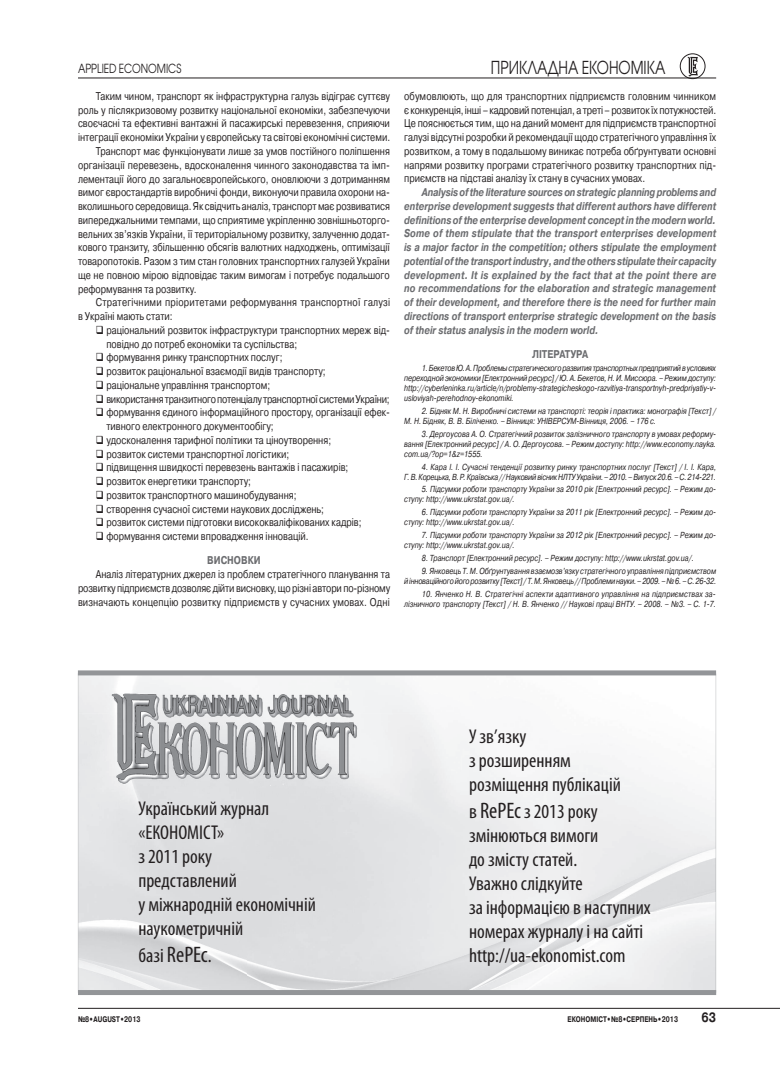
<style>
.page{position:relative;width:780px;height:1081px;background:#fff}
.page>*{position:absolute;margin:0;border:0;box-sizing:border-box;transform-origin:0 0}
.t1{font:condensed 20px/24px "Myriad Pro";color:#231f20}
.t2{font:17.75px "Avant Garde Gothic C";color:#231f20;scale:.79 1}
.t3{font:700 13.5px "Pragmatica C";color:#231f20;scale:.83 1}
.t4{font:12.5px "Avant Garde Gothic C";letter-spacing:-.005em;color:#231f20;scale:.8 1}
.t5{font:11.25px/13.8px "Pragmatica C";color:#231f20;text-align:justify;scale:.8 1}
.t6{font:italic 700 11.25px/13.8px "Pragmatica C";color:#6c6d70;text-align:justify;scale:.8 1}
.t7{font:11.25px "Pragmatica C";letter-spacing:-.025em;color:#231f20;scale:.8 1}
.t8{font:11.25px "Pragmatica C";letter-spacing:.025em;color:#231f20;scale:.8 1}
.t9{font:700 11.25px "Pragmatica C";color:#6c6d70;scale:.8 1}
.t10{font:italic 8.75px/10px "Pragmatica C";color:#231f20;scale:.8 1}
.t11{font:700 8.12px "Pragmatica C";color:#231f20;scale:.77 1}
.s1{font-size:22.5px}
</style>
<div class="page">
<hr style="left:78px;top:78px;width:638px;height:1px;background:#231f20">
<hr style="left:78px;top:1008px;width:702px;height:1px;background:#231f20">
<svg style="left:687px;top:57px;width:10px;height:19px"></svg>
<div style="left:679px;top:53px;width:26px;height:26px;border:1px solid #231f20;border-radius:50%"></div>
<svg style="left:78px;top:675px;width:638px;height:315px"></svg>
<img style="left:109px;top:692px;width:249px;height:93px">
<div style="left:78px;top:670px;width:638px;height:5px;background:#939598"></div>
<div style="left:78px;top:990px;width:638px;height:5px;background:#939598"></div>
<p class="t4" style="left:78px;top:61px;width:131px">APPLIED ECONOMICS</p>
<h2 class="t2" style="left:491px;top:57px;width:222px">ПРИКЛАДНА ЕКОНОМІКА</h2>
<p class="t5" style="left:96px;top:89px;width:369px">Таким чином, транспорт як інфраструктурна галузь відіграє суттєву</p>
<p class="t5" style="left:78px;top:103px;width:391px">роль у післякризовому розвитку національної економіки, забезпечуючи</p>
<p class="t5" style="left:78px;top:117px;width:391px">своєчасні та ефективні вантажні й пасажирські перевезення, сприяючи</p>
<p class="t5" style="left:78px;top:131px;width:392px">інтеграції економіки України у європейську та світові економічні системи.</p>
<p class="t5" style="left:96px;top:144px;width:369px">Транспорт має функціонувати лише за умов постійного поліпшення</p>
<p class="t5" style="left:78px;top:158px;width:391px">організації перевезень, вдосконалення чинного законодавства та імп-</p>
<p class="t5" style="left:78px;top:172px;width:391px">лементації його до загальноєвропейського, оновлюючи з дотриманням</p>
<p class="t5" style="left:78px;top:186px;width:391px">вимог євростандартів виробничі фонди, виконуючи правила охорони на-</p>
<p class="t5" style="left:78px;top:199px;width:391px">вколишнього середовища. Як свідчить аналіз, транспорт має розвиватися</p>
<p class="t5" style="left:78px;top:213px;width:391px">випереджальними темпами, що сприятиме укріпленню зовнішньоторго-</p>
<p class="t5" style="left:78px;top:227px;width:391px">вельних зв’язків України, її територіальному розвитку, залученню додат-</p>
<p class="t5" style="left:78px;top:241px;width:391px">кового транзиту, збільшенню обсягів валютних надходжень, оптимізації</p>
<p class="t5" style="left:78px;top:254px;width:391px">товаропотоків. Разом з тим стан головних транспортних галузей України</p>
<p class="t5" style="left:78px;top:268px;width:391px">ще не повною мірою відповідає таким вимогам і потребує подальшого</p>
<p class="t5" style="left:78px;top:282px;width:150px">реформування та розвитку.</p>
<p class="t8" style="left:96px;top:296px;width:369px">Стратегічними пріоритетами реформування транспортної галузі</p>
<p class="t5" style="left:78px;top:309px;width:120px">в Україні мають стати:</p>
<p class="t5" style="left:106px;top:323px;width:356px">раціональний розвиток інфраструктури транспортних мереж від-</p>
<p class="t5" style="left:106px;top:337px;width:240px">повідно до потреб економіки та суспільства;</p>
<p class="t5" style="left:106px;top:350px;width:222px">формування ринку транспортних послуг;</p>
<p class="t5" style="left:106px;top:364px;width:275px">розвиток раціональної взаємодії видів транспорту;</p>
<p class="t5" style="left:106px;top:378px;width:206px">раціональне управління транспортом;</p>
<p class="t7" style="left:106px;top:392px;width:355px">використання транзитного потенціалу транспортної системи України;</p>
<p class="t5" style="left:106px;top:405px;width:356px">формування єдиного інформаційного простору, організації ефек-</p>
<p class="t5" style="left:106px;top:419px;width:210px">тивного електронного документообігу;</p>
<p class="t5" style="left:106px;top:433px;width:282px">удосконалення тарифної політики та ціноутворення;</p>
<p class="t5" style="left:106px;top:447px;width:230px">розвиток системи транспортної логістики;</p>
<p class="t5" style="left:106px;top:460px;width:304px">підвищення швидкості перевезень вантажів і пасажирів;</p>
<p class="t5" style="left:106px;top:474px;width:182px">розвиток енергетики транспорту;</p>
<p class="t5" style="left:106px;top:488px;width:239px">розвиток транспортного машинобудування;</p>
<p class="t5" style="left:106px;top:502px;width:273px">створення сучасної системи наукових досліджень;</p>
<p class="t5" style="left:106px;top:515px;width:320px">розвиток системи підготовки висококваліфікованих кадрів;</p>
<p class="t5" style="left:106px;top:529px;width:254px">формування системи впровадження інновацій.</p>
<p class="t9" style="left:207px;top:554px;width:68px">ВИСНОВКИ</p>
<p class="t5" style="left:78px;top:567px;width:392px;text-indent:18px">Аналіз літературних джерел із проблем стратегічного планування та розвитку підприємств дозволяє дійти висновку, що різні автори по-різному визначають концепцію розвитку підприємств у сучасних умовах. Одні</p>
<p class="t5" style="left:404px;top:89px;width:391px">обумовлюють, що для транспортних підприємств головним чинником є конкуренція, інші – кадровий потенціал, а треті – розвиток їх потужностей.<br>Це пояснюється тим, що на даний момент для підприємств транспортної галузі відсутні розробки й рекомендації щодо стратегічного управління їх розвитком, а тому в подальшому виникає потреба обґрунтувати основні напрями розвитку програми стратегічного розвитку транспортних під&shy;приємств на підставі аналізу їх стану в сучасних умовах.</p>
<p class="t6" style="left:404px;top:185px;width:391px;text-indent:18px">Analysis of the literature sources on strategic planning problems and enterprise development suggests that different authors have different definitions of the enterprise development concept in the modern world.<br>Some of them stipulate that the transport enterprises development is a major factor in the competition; others stipulate the employment potential of the transport industry, and the others stipulate their capacity development. It is explained by the fact that at the point there are no recommendations for the elaboration and strategic management of their development, and therefore there is the need for further main directions of transport enterprise strategic development on the basis of their status analysis in the modern world.</p>
<p class="t9" style="left:532px;top:348px;width:72px">ЛІТЕРАТУРА</p>
<p class="t10" style="left:404px;top:363px;width:391px;text-align:justify;text-indent:18px">1. Бекетов Ю. А. Проблемы стратегического развития транспортных предприятий в условиях переходной экономики [Електронний ресурс] / Ю. А. Бекетов, Н. И. Миссюра. – Режим доступу: http://cyberleninka.ru/article/n/problemy-strategicheskogo-razvitiya-transportnyh-predpriyatiy-v&shy;usloviyah-perehodnoy-ekonomiki.</p>
<p class="t10" style="left:404px;top:406px;width:391px;text-indent:18px">2. Бідняк М. Н. Виробничі системи на транспорті: теорія і практика: монографія [Текст] /<br>М. Н. Бідняк, В. В. Біліченко. – Вінниця: УНІВЕРСУМ-Вінниця, 2006. – 176 с.</p>
<p class="t10" style="left:404px;top:429px;width:391px;text-align:justify;text-indent:18px">3. Дергоусова А. О. Стратегічний розвиток залізничного транспорту в умовах реформу&shy;вання [Електронний ресурс] / А. О. Дергоусова. – Режим доступу: http://www.economy.nayka. com.ua/?op=1&amp;z=1555.</p>
<p class="t10" style="left:404px;top:461px;width:391px;text-align:right">4. Кара І. І. Сучасні тенденції розвитку ринку транспортних послуг [Текст] / І. І. Кара,<br>Г. В. Корецька, В. Р. Краївська // Науковий вісник НЛТУ України. – 2010. – Випуск 20.6. – С. 214-221.</p>
<p class="t10" style="left:404px;top:484px;width:391px;text-indent:18px">5. Підсумки роботи транспорту України за 2010 рік [Електронний ресурс]. – Режим до&shy;ступу: http://www.ukrstat.gov.ua/.</p>
<p class="t10" style="left:404px;top:507px;width:391px;text-indent:18px">6. Підсумки роботи транспорту України за 2011 рік [Електронний ресурс]. – Режим до&shy;ступу: http://www.ukrstat.gov.ua/.</p>
<p class="t10" style="left:404px;top:530px;width:391px;text-indent:18px">7. Підсумки роботи транспорту України за 2012 рік [Електронний ресурс]. – Режим до&shy;ступу: http://www.ukrstat.gov.ua/.</p>
<p class="t10" style="left:422px;top:553px;width:341px">8. Транспорт [Електронний ресурс]. – Режим доступу: http://www.ukrstat.gov.ua/.</p>
<p class="t10" style="left:404px;top:566px;width:391px;text-align:right">9. Янковець Т. М. Обґрунтування взаємозв’язку стратегічного управління підприємством<br>й інноваційного його розвитку [Текст] / Т. М. Янковець // Проблеми науки. – 2009. – № 6. – С. 26-32.</p>
<p class="t10" style="left:404px;top:589px;width:391px;text-align:right">10. Янченко Н. В. Стратегічні аспекти адаптивного управління на підприємствах за&shy;лізничного транспорту [Текст] / Н. В. Янченко // Наукові праці ВНТУ. – 2008. – №3. – С. 1-7.</p>
<h1 class="t1" style="left:138px;top:796px;width:179px">Український журнал «ЕКОНОМІСТ»<br>з 2011 року<br>представлений<br>у міжнародній економічній наукометричній</h1>
<h1 class="t1" style="left:138px;top:943px;width:75px">базі <span class="s1">RePEc</span>.</h1>
<h1 class="t1" style="left:469px;top:724px;width:153px">У зв’язку<br>з розширенням розміщення публікацій</h1>
<h1 class="t1" style="left:469px;top:799px;width:183px">в <span class="s1">RePEc</span> з 2013 року змінюються вимоги<br>до змісту статей.<br>Уважно слідкуйте<br>за інформацією в наступних номерах журналу і на сайті http://ua-ekonomist.com</h1>
<p class="t11" style="left:78px;top:1015px;width:83px">№8•AUGUST•2013</p>
<p class="t11" style="left:567px;top:1015px;width:145px">ЕКОНОМIСТ•№8•СЕРПЕНЬ•2013</p>
<p class="t3" style="left:701px;top:1010px;width:19px">63</p>
</div>
